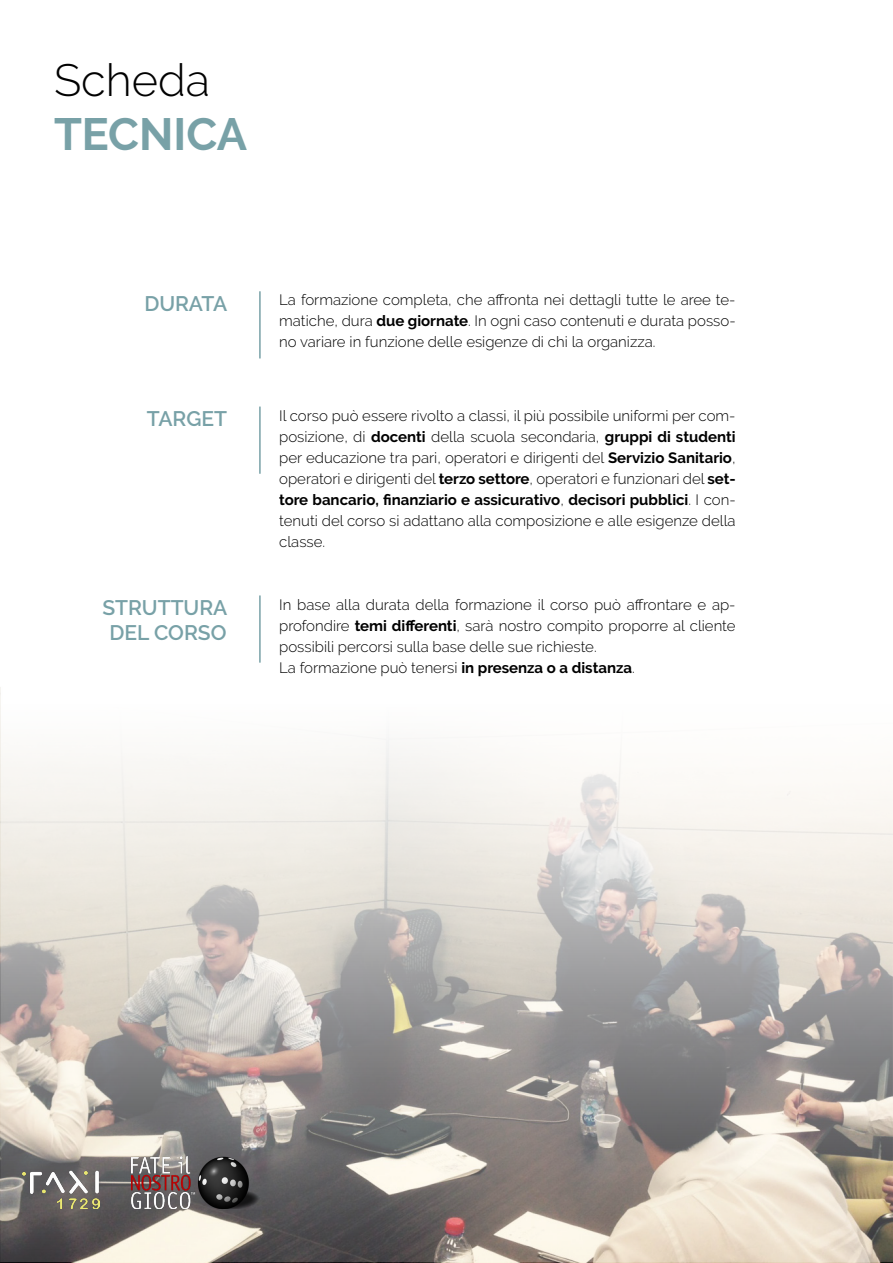
<style>
.page{position:relative;width:893px;height:1263px;background:#fff}
.page>*{position:absolute;margin:0;border:0;box-sizing:border-box;transform-origin:0 0}
.t1{font:700 45px "Raleway";color:#78a1a7}
.t2{font:300 45px "Raleway";color:#000}
.t3{font:600 21px/25.2px "Raleway";color:#78a1a7;text-align:center}
.t4{font:300 15px/21px "Raleway";color:#000;text-align:justify}
.s1{font-weight:700}
</style>
<div class="page">
<img style="left:0;top:687px;width:893px;height:575px">
<hr style="left:259px;top:291px;width:2px;height:67px;background:#78a1a7">
<hr style="left:259px;top:407px;width:2px;height:67px;background:#78a1a7">
<hr style="left:259px;top:595px;width:2px;height:68px;background:#78a1a7">
<img style="left:132px;top:1157px;width:128px;height:52px">
<img style="left:23px;top:1170px;width:77px;height:39px">
<h1 class="t2" style="left:54px;top:54px;width:157px">Scheda</h1>
<h1 class="t1" style="left:54px;top:109px;width:195px">TECNICA</h1>
<h2 class="t3" style="left:144px;top:291px;width:84px">DURATA</h2>
<p class="t4" style="left:279px;top:290px;width:458px">La formazione completa, che affronta nei dettagli tutte le aree te&shy;matiche, dura <span class="s1">due giornate</span>. In ogni caso contenuti e durata posso&shy;no variare in funzione delle esigenze di chi la organizza.</p>
<h2 class="t3" style="left:147px;top:406px;width:82px">TARGET</h2>
<p class="t4" style="left:279px;top:405px;width:458px">Il corso può essere rivolto a classi, il più possibile uniformi per com&shy;posizione, di <span class="s1">docenti</span> della scuola secondaria, <span class="s1">gruppi di studenti </span>per educazione tra pari, operatori e dirigenti del <span class="s1">Servizio Sanitario</span>, operatori e dirigenti del <span class="s1">terzo settore</span>, operatori e funzionari del <span class="s1">set&shy;tore bancario, finanziario e assicurativo</span>, <span class="s1">decisori pubblici</span>. I con&shy;tenuti del corso si adattano alla composizione e alle esigenze della classe.</p>
<h2 class="t3" style="left:102px;top:595px;width:126px">STRUTTURA<br>DEL CORSO</h2>
<p class="t4" style="left:279px;top:594px;width:458px;text-align:left">In base alla durata della formazione il corso può affrontare e ap&shy;profondire <span class="s1">temi differenti</span>, sarà nostro compito proporre al cliente possibili percorsi sulla base delle sue richieste.<br>La formazione può tenersi <span class="s1">in presenza o a distanza</span>.</p>
</div>
